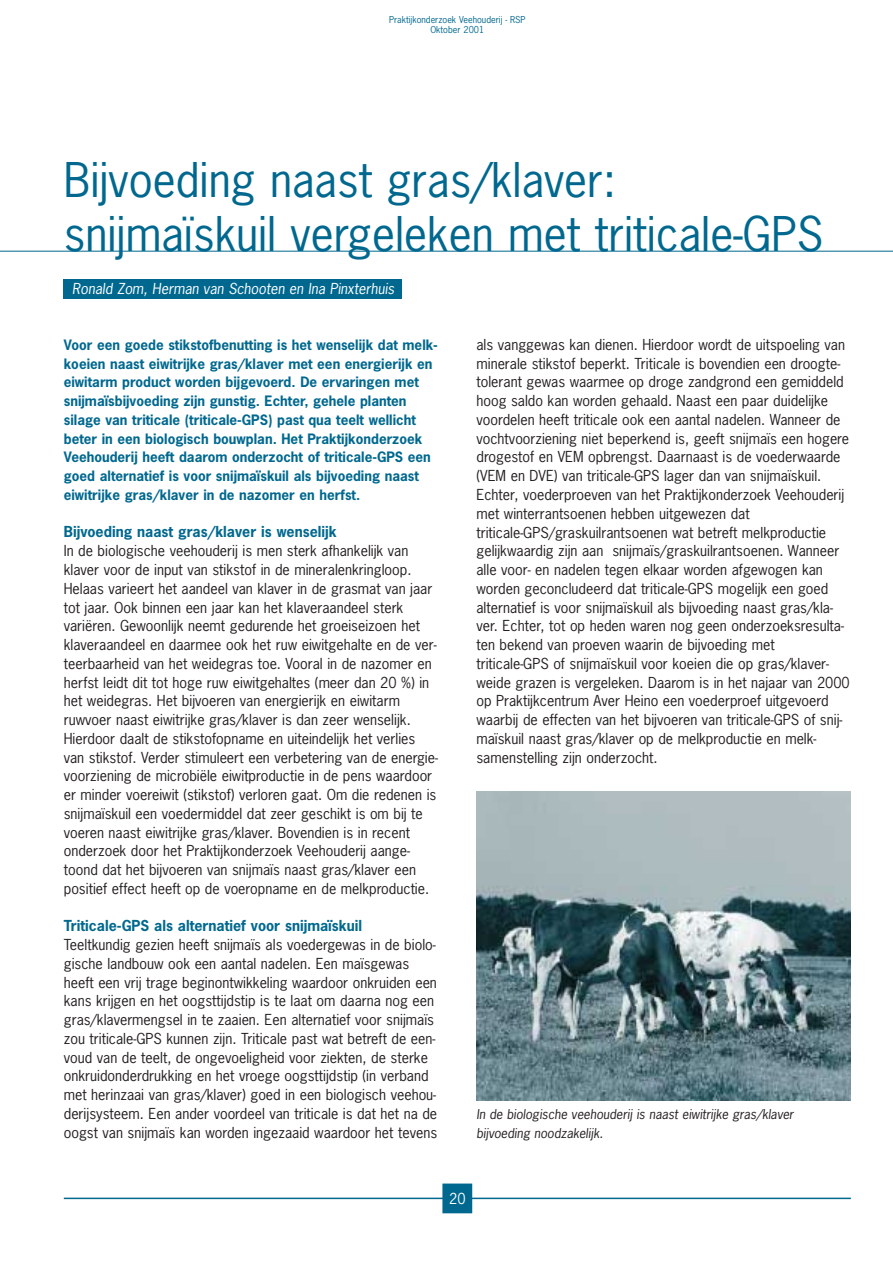
<style>
.page{position:relative;width:893px;height:1262px;background:#fff}
.page>*{position:absolute;margin:0;border:0;box-sizing:border-box;transform-origin:0 0}
.t1{font:45px/54px "News Gothic";color:#00688f}
.t2{font:14.25px/18.8px "News Gothic";color:#231f20}
.t3{font:700 14.25px "News Gothic";color:#00688f}
.t4{font:14.25px "News Gothic";color:#fff}
.t5{font:700 13.5px/18.8px "News Gothic";color:#00688f}
.t6{font:12.75px/18.8px "News Gothic";color:#231f20}
.t7{font:9px/10.8px "News Gothic";color:#00688f;text-align:center}
</style>
<div class="page">
<hr style="left:64px;top:1197px;width:786px;height:2px;background:#00688f">
<div style="left:443px;top:1184px;width:28px;height:28px;background:#00688f"></div>
<div style="left:442px;top:1183px;width:30px;height:30px;border:2px solid #00688f"></div>
<hr style="left:0;top:251px;width:892px;height:1px;background:#00688f">
<div style="left:64px;top:279px;width:338px;height:19px;background:#00688f"></div>
<img style="left:476px;top:791px;width:374px;height:309px">
<p class="t7" style="left:389px;top:14px;width:138px">Praktijkonderzoek Veehouderij - RSP<br>Oktober 2001</p>
<h1 class="t1" style="left:64px;top:157px;width:761px">Bijvoeding naast gras/klaver: snijmaïskuil vergeleken met triticale-GPS</h1>
<p class="t4" style="left:72px;top:282px;width:325px">Ronald Zom, Herman van Schooten en Ina Pinxterhuis</p>
<p class="t5" style="left:64px;top:336px;width:375px">Voor een goede stikstofbenutting is het wenselijk dat melk&shy;koeien naast eiwitrijke gras/klaver met een energierijk en eiwitarm product worden bijgevoerd. De ervaringen met snijmaïsbijvoeding zijn gunstig. Echter, gehele planten silage van triticale (triticale-GPS) past qua teelt wellicht beter in een biologisch bouwplan. Het Praktijkonderzoek Veehouderij heeft daarom onderzocht of triticale-GPS een goed alternatief is voor snijmaïskuil als bijvoeding naast eiwitrijke gras/klaver in de nazomer en herfst.</p>
<p class="t3" style="left:64px;top:526px;width:274px">Bijvoeding naast gras/klaver is wenselijk</p>
<p class="t2" style="left:64px;top:542px;width:376px">In de biologische veehouderij is men sterk afhankelijk van klaver voor de input van stikstof in de mineralenkringloop.<br>Helaas varieert het aandeel van klaver in de grasmat van jaar tot jaar. Ook binnen een jaar kan het klaveraandeel sterk variëren. Gewoonlijk neemt gedurende het groeiseizoen het klaveraandeel en daarmee ook het ruw eiwitgehalte en de ver&shy;teerbaarheid van het weidegras toe. Vooral in de nazomer en herfst leidt dit tot hoge ruw eiwitgehaltes (meer dan 20 %) in het weidegras. Het bijvoeren van energierijk en eiwitarm ruwvoer naast eiwitrijke gras/klaver is dan zeer wenselijk.<br>Hierdoor daalt de stikstofopname en uiteindelijk het verlies van stikstof. Verder stimuleert een verbetering van de energie&shy;voorziening de microbiële eiwitproductie in de pens waardoor er minder voereiwit (stikstof) verloren gaat. Om die redenen is snijmaïskuil een voedermiddel dat zeer geschikt is om bij te voeren naast eiwitrijke gras/klaver. Bovendien is in recent onderzoek door het Praktijkonderzoek Veehouderij aange&shy;toond dat het bijvoeren van snijmaïs naast gras/klaver een positief effect heeft op de voeropname en de melkproductie.</p>
<p class="t3" style="left:64px;top:920px;width:300px">Triticale-GPS als alternatief voor snijmaïskuil</p>
<p class="t2" style="left:64px;top:936px;width:375px">Teeltkundig gezien heeft snijmaïs als voedergewas in de biolo&shy;gische landbouw ook een aantal nadelen. Een maïsgewas heeft een vrij trage beginontwikkeling waardoor onkruiden een kans krijgen en het oogsttijdstip is te laat om daarna nog een gras/klavermengsel in te zaaien. Een alternatief voor snijmaïs zou triticale-GPS kunnen zijn. Triticale past wat betreft de een&shy;voud van de teelt, de ongevoeligheid voor ziekten, de sterke onkruidonderdrukking en het vroege oogsttijdstip (in verband met herinzaai van gras/klaver) goed in een biologisch veehou&shy;derijsysteem. Een ander voordeel van triticale is dat het na de oogst van snijmaïs kan worden ingezaaid waardoor het tevens</p>
<p class="t2" style="left:476px;top:336px;width:375px">als vanggewas kan dienen. Hierdoor wordt de uitspoeling van minerale stikstof beperkt. Triticale is bovendien een droogte&shy;tolerant gewas waarmee op droge zandgrond een gemiddeld hoog saldo kan worden gehaald. Naast een paar duidelijke voordelen heeft triticale ook een aantal nadelen. Wanneer de vochtvoorziening niet beperkend is, geeft snijmaïs een hogere drogestof en VEM opbrengst. Daarnaast is de voederwaarde (VEM en DVE) van triticale-GPS lager dan van snijmaïskuil.<br>Echter, voederproeven van het Praktijkonderzoek Veehouderij met winterrantsoenen hebben uitgewezen dat triticale-GPS/graskuilrantsoenen wat betreft melkproductie gelijkwaardig zijn aan snijmaïs/graskuilrantsoenen. Wanneer alle voor- en nadelen tegen elkaar worden afgewogen kan worden geconcludeerd dat triticale-GPS mogelijk een goed alternatief is voor snijmaïskuil als bijvoeding naast gras/kla&shy;ver. Echter, tot op heden waren nog geen onderzoeksresulta&shy;ten bekend van proeven waarin de bijvoeding met triticale-GPS of snijmaïskuil voor koeien die op gras/klaver&shy;weide grazen is vergeleken. Daarom is in het najaar van 2000 op Praktijkcentrum Aver Heino een voederproef uitgevoerd waarbij de effecten van het bijvoeren van triticale-GPS of snij&shy;maïskuil naast gras/klaver op de melkproductie en melk&shy;samenstelling zijn onderzocht.</p>
<p class="t6" style="left:476px;top:1105px;width:320px">In de biologische veehouderij is naast eiwitrijke gras/klaver bijvoeding noodzakelijk.</p>
<p class="t4" style="left:449px;top:1192px;width:18px">20</p>
</div>
